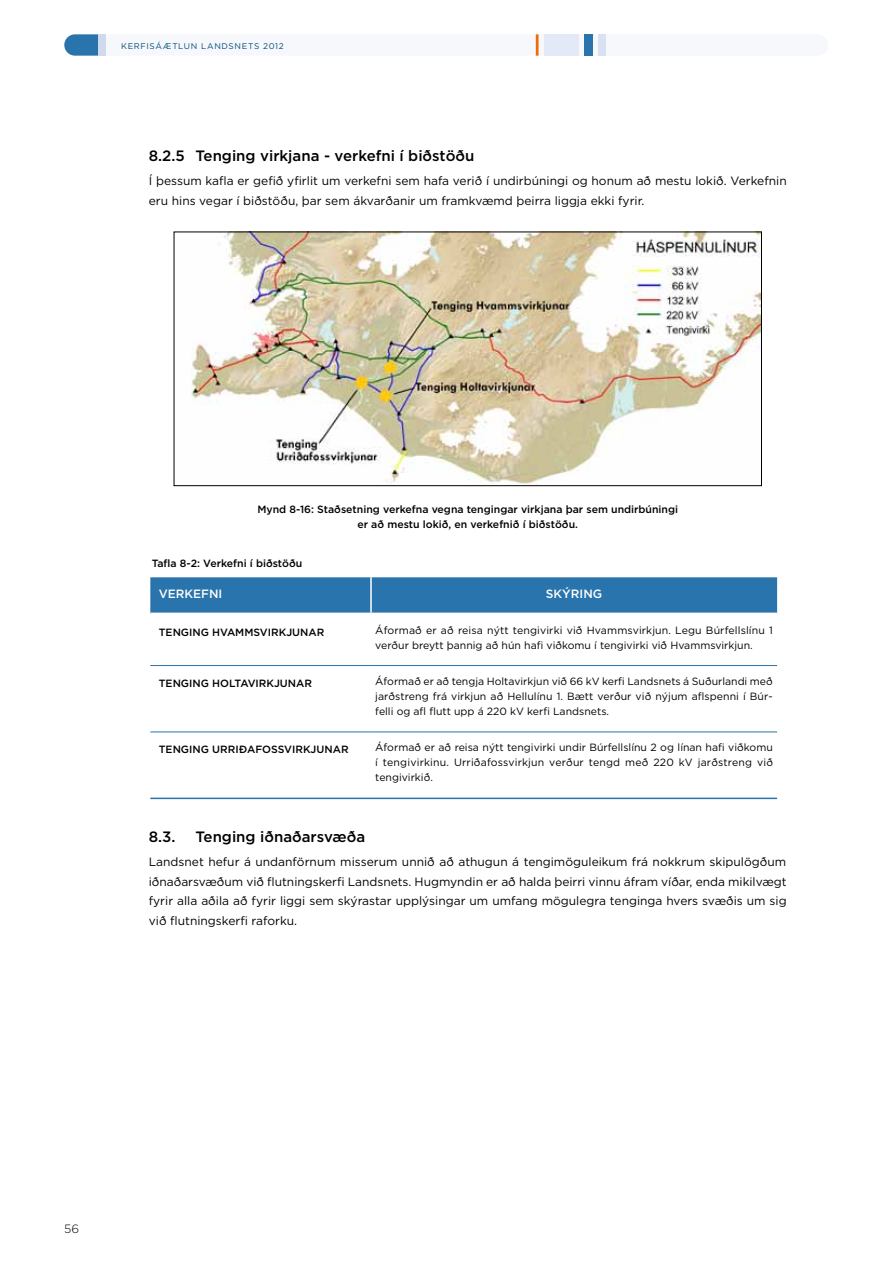
<style>
.page{position:relative;width:893px;height:1263px;background:#fff}
.page>*{position:absolute;margin:0;border:0;box-sizing:border-box;transform-origin:0 0}
.t1{font:500 15px "Gotham";color:#000}
.t2{font:12px/19.5px "Gotham";color:#000}
.t3{font:500 12px "Gotham";color:#fff}
.t4{font:300 12px "Gotham";color:#000}
.t5{font:10.5px/15px "Gotham";color:#000;text-align:justify}
.t6{font:500 10.5px/15px "Gotham";color:#000;text-align:center}
.t7{font:8.25px "Gotham";letter-spacing:.08em;color:#004d79}
</style>
<div class="page">
<div style="left:64px;top:34px;width:764px;height:22px;background:#f7f8fc;border-radius:11px"></div>
<div style="left:544px;top:34px;width:34px;height:22px;background:#e3e9f6"></div>
<div style="left:598px;top:34px;width:7px;height:22px;background:#dae1f2"></div>
<div style="left:584px;top:34px;width:8px;height:22px;background:#2974ac"></div>
<hr style="left:536px;top:34px;width:2px;height:22px;background:#ec6c0a">
<svg style="left:64px;top:34px;width:34px;height:22px"></svg>
<div style="left:98px;top:34px;width:8px;height:22px;background:#d0daee"></div>
<img style="left:191px;top:234px;width:569px;height:250px">
<div style="left:174px;top:232px;width:588px;height:254px;border:1px solid #000"></div>
<div style="left:150px;top:577px;width:627px;height:36px;background:#2974ac"></div>
<hr style="left:150px;top:731px;width:221px;height:1px;background:#2974ac">
<hr style="left:371px;top:731px;width:406px;height:1px;background:#2974ac">
<hr style="left:150px;top:665px;width:221px;height:1px;background:#2974ac">
<hr style="left:371px;top:665px;width:406px;height:1px;background:#2974ac">
<hr style="left:150px;top:798px;width:221px;height:1px;background:#2974ac">
<hr style="left:371px;top:798px;width:406px;height:1px;background:#2974ac">
<hr style="left:370px;top:577px;width:2px;height:36px;background:#fff">
<p class="t7" style="left:121px;top:41px;width:164px">KERFISÁÆTLUN LANDSNETS 2012</p>
<p class="t1" style="left:149px;top:148px;width:327px">8.2.5 Tenging virkjana - verkefni í biðstöðu</p>
<p class="t2" style="left:149px;top:171px;width:639px">Í þessum kafla er gefið yfirlit um verkefni sem hafa verið í undirbúningi og honum að mestu lokið. Verkefnin eru hins vegar í biðstöðu, þar sem ákvarðanir um framkvæmd þeirra liggja ekki fyrir.</p>
<p class="t6" style="left:257px;top:501px;width:422px">Mynd 8-16: Staðsetning verkefna vegna tengingar virkjana þar sem undirbúningi er að mestu lokið, en verkefnið í biðstöðu.</p>
<p class="t6" style="left:152px;top:555px;width:152px">Tafla 8-2: Verkefni í biðstöðu</p>
<p class="t3" style="left:159px;top:587px;width:9px">Verkefni</p>
<p class="t3" style="left:546px;top:587px;width:33px">Skýrin</p>
<p class="t3" style="left:593px;top:587px;width:11px">g</p>
<p class="t6" style="left:159px;top:624px;width:164px">Tenging Hvammsvirkjunar</p>
<p class="t5" style="left:375px;top:622px;width:399px">Áformað er að reisa nýtt tengivirki við Hvammsvirkjun. Legu Búrfellslínu 1 verður breytt þannig að hún hafi viðkomu í tengivirki við Hvammsvirkjun.</p>
<p class="t6" style="left:159px;top:675px;width:151px">Tenging Holtavirkjunar</p>
<p class="t5" style="left:375px;top:673px;width:399px">Áformað er að tengja Holtavirkjun við 66 kV kerfi Landsnets á Suðurlandi með jarðstreng frá virkjun að Hellulínu 1. Bætt verður við nýjum aflspenni í Búr&shy;felli og afl flutt upp á 220 kV kerfi Landsnets.</p>
<p class="t6" style="left:159px;top:742px;width:57px">Tenging Urri</p>
<p class="t6" style="left:239px;top:742px;width:108px">ðafossvirkjunar</p>
<p class="t5" style="left:375px;top:740px;width:399px">Áformað er að reisa nýtt tengivirki undir Búrfellslínu 2 og línan hafi viðkomu í tengivirkinu. Urriðafossvirkjun verður tengd með 220 kV jarðstreng við tengivirkið.</p>
<p class="t1" style="left:149px;top:828px;width:28px">8.3.</p>
<p class="t1" style="left:196px;top:828px;width:171px">Tenging iðnaðarsvæða</p>
<p class="t2" style="left:149px;top:852px;width:639px;text-align:justify">Landsnet hefur á undanförnum misserum unnið að athugun á tengimöguleikum frá nokkrum skipulögðum iðnaðarsvæðum við flutningskerfi Landsnets. Hugmyndin er að halda þeirri vinnu áfram víðar, enda mikilvægt fyrir alla aðila að fyrir liggi sem skýrastar upplýsingar um umfang mögulegra tenginga hvers svæðis um sig við flutningskerfi raforku.</p>
<p class="t4" style="left:64px;top:1222px;width:16px">56</p>
</div>
